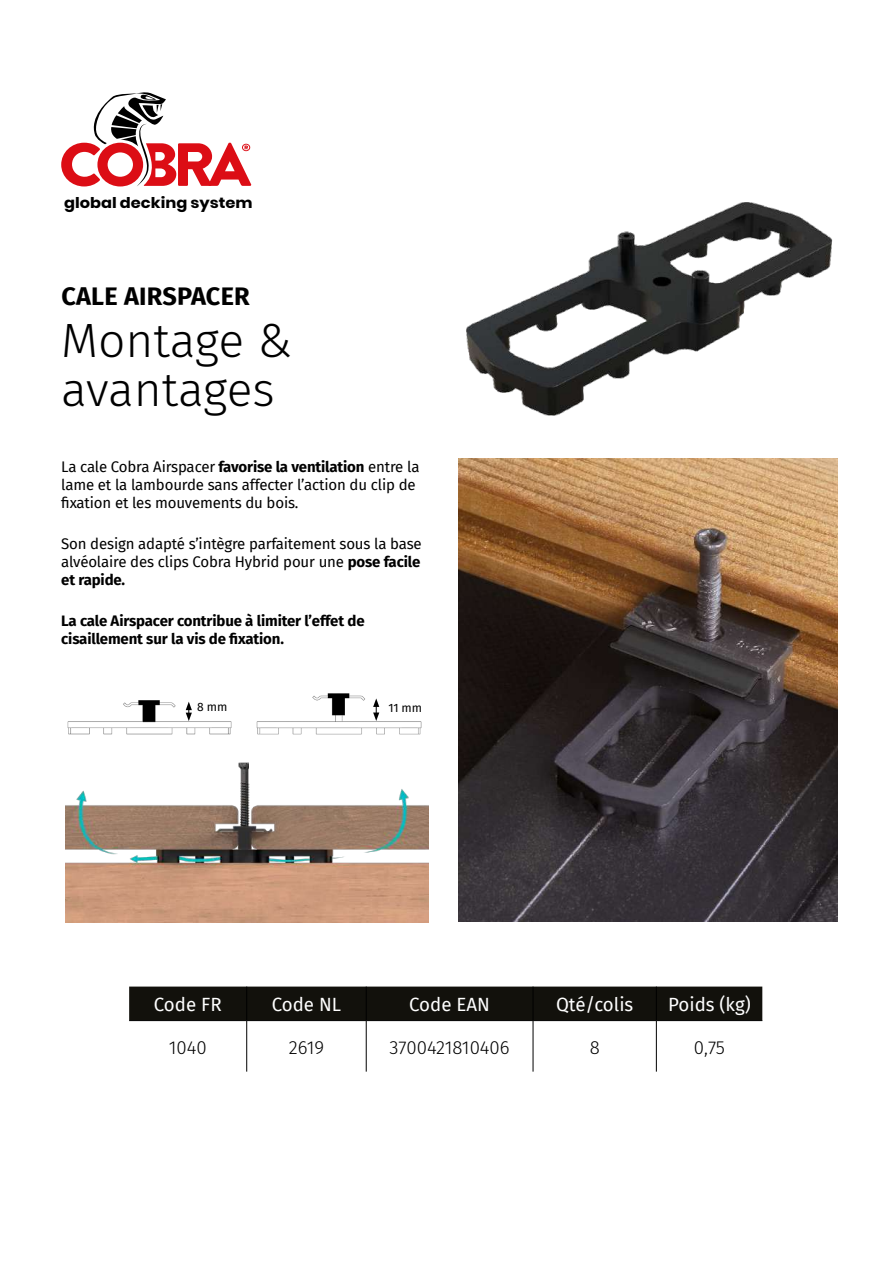
<style>
.page{position:relative;width:893px;height:1263px;background:#fff}
.page>*{position:absolute;margin:0;border:0;box-sizing:border-box;transform-origin:0 0}
.t1{font:300 48px/49.5px "Fira Sans";letter-spacing:-.005em;color:#000}
.t2{font:700 25.2px "Fira Sans";letter-spacing:.01em;color:#000}
.t3{font:18.75px "Fira Sans";color:#fff}
.t4{font:300 18.75px "Fira Sans";color:#000}
.t5{font:15px/18px "Fira Sans";letter-spacing:-.01em;color:#000}
.t6{font:700 15px/18px "Fira Sans";letter-spacing:-.01em;color:#000}
.t7{font:700 14.85px "Poppins";color:#000;scale:1.09 1}
.t8{font:12px "Fira Sans";color:#000}
.s1{font-weight:700}
</style>
<div class="page">
<img style="left:458px;top:458px;width:380px;height:464px">
<img style="left:466px;top:202px;width:367px;height:214px">
<img style="left:66px;top:762px;width:362px;height:161px">
<img style="left:249px;top:693px;width:179px;height:75px">
<img style="left:66px;top:700px;width:171px;height:64px">
<svg style="left:186px;top:702px;width:6px;height:19px"></svg>
<svg style="left:373px;top:698px;width:6px;height:23px"></svg>
<div style="left:129px;top:986px;width:633px;height:34px;background:#12110c"></div>
<hr style="left:246px;top:986px;width:1px;height:34px;background:#000">
<hr style="left:366px;top:986px;width:1px;height:34px;background:#000">
<hr style="left:533px;top:986px;width:1px;height:34px;background:#000">
<hr style="left:656px;top:986px;width:1px;height:34px;background:#000">
<hr style="left:129px;top:1020px;width:118px;height:1px;background:#000">
<hr style="left:247px;top:1020px;width:119px;height:1px;background:#000">
<hr style="left:246px;top:1021px;width:1px;height:50px;background:#000">
<hr style="left:366px;top:1020px;width:167px;height:1px;background:#000">
<hr style="left:366px;top:1021px;width:1px;height:50px;background:#000">
<hr style="left:533px;top:1020px;width:123px;height:1px;background:#000">
<hr style="left:533px;top:1021px;width:1px;height:50px;background:#000">
<hr style="left:656px;top:1020px;width:106px;height:1px;background:#000">
<hr style="left:656px;top:1021px;width:1px;height:50px;background:#000">
<svg style="left:61px;top:92px;width:190px;height:94px"></svg>
<p class="t7" style="left:64px;top:195px;width:174px">global decking system</p>
<h2 class="t2" style="left:61px;top:275px;width:190px">CALE AIRSPACER</h2>
<h1 class="t1" style="left:61px;top:315px;width:233px">Montage &amp; avantages</h1>
<p class="t5" style="left:61px;top:457px;width:360px">La cale Cobra Airspacer <span class="s1">favorise la ventilation</span> entre la lame et la lambourde sans affecter l’action du clip de fixation et les mouvements du bois.</p>
<p class="t5" style="left:61px;top:534px;width:362px;text-align:justify">Son design adapté s’intègre parfaitement sous la base alvéolaire des clips Cobra Hybrid pour une <span class="s1">pose facile et rapide.</span></p>
<p class="t6" style="left:61px;top:611px;width:305px">La cale Airspacer contribue à limiter l’effet de cisaillement sur la vis de fixation.</p>
<p class="t8" style="left:197px;top:698px;width:31px">8 mm</p>
<p class="t8" style="left:389px;top:699px;width:35px">11 mm</p>
<p class="t3" style="left:154px;top:990px;width:69px">Code FR</p>
<p class="t3" style="left:272px;top:990px;width:71px">Code NL</p>
<p class="t3" style="left:409px;top:990px;width:82px">Code EAN</p>
<p class="t3" style="left:556px;top:990px;width:79px">Qté/colis</p>
<p class="t3" style="left:668px;top:990px;width:84px">Poids (kg)</p>
<p class="t4" style="left:169px;top:1034px;width:39px">1040</p>
<p class="t4" style="left:289px;top:1034px;width:37px">2619</p>
<p class="t4" style="left:390px;top:1034px;width:122px">3700421810406</p>
<p class="t4" style="left:590px;top:1034px;width:12px">8</p>
<p class="t4" style="left:694px;top:1034px;width:33px">0,75</p>
</div>
